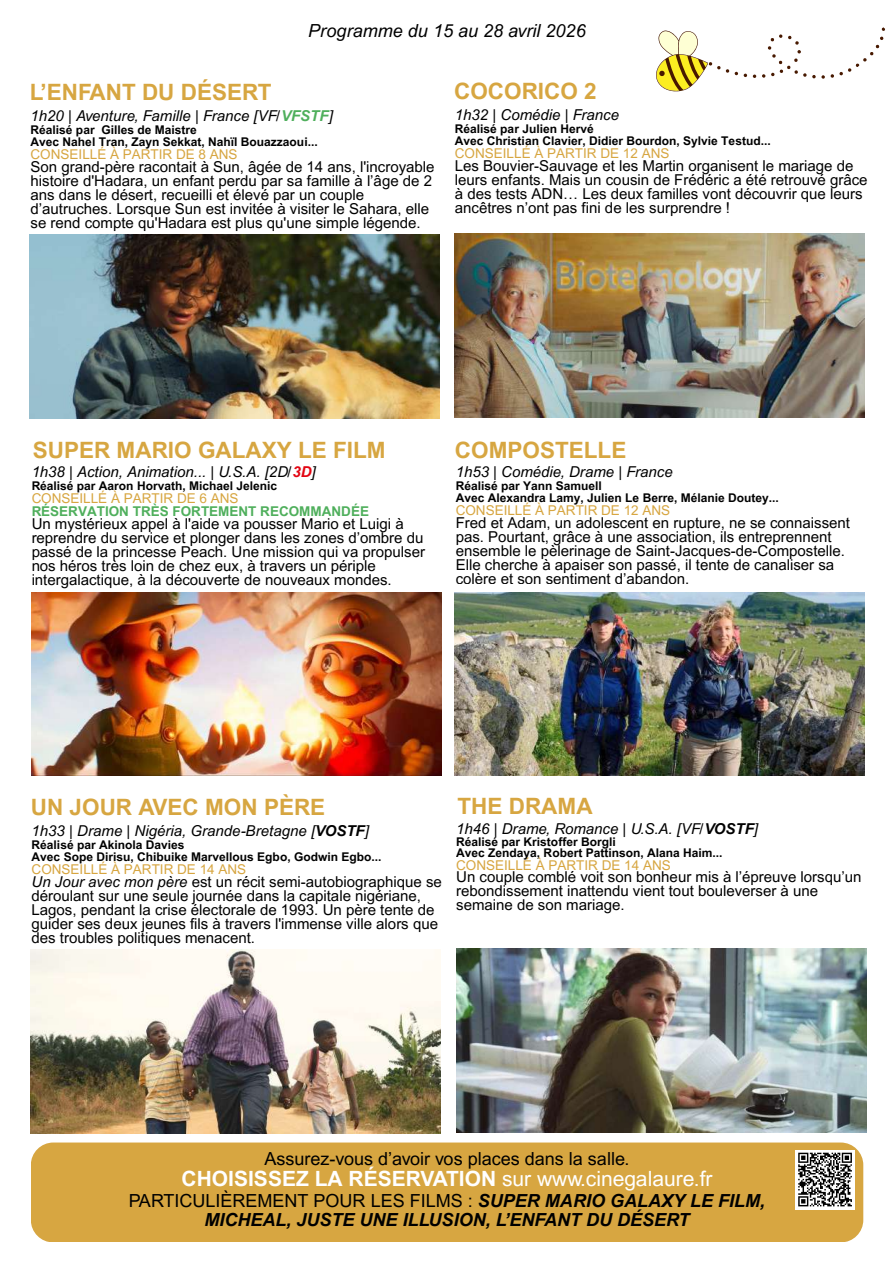
<style>
.page{position:relative;width:894px;height:1264px;background:#fff}
.page>*{position:absolute;margin:0;border:0;box-sizing:border-box;transform-origin:0 0}
.t1{font:700 22.5px "Arial MT Pro";color:#d7a641}
.t2{font:700 21px "Arial MT Pro";color:#fff}
.t3{font:italic 700 18px/19.2px "Arial MT Pro";color:#000;text-align:center}
.t4{font:18px "Arial MT Pro";color:#000}
.t5{font:italic 18px "Arial MT Pro";color:#000}
.t6{font:15px/14px "Arial MT Pro";color:#000}
.t7{font:italic 15px "Arial MT Pro";color:#000}
.t8{font:13.5px "Arial MT Pro";color:#d7a641}
.t9{font:700 13.5px "Arial MT Pro";color:#4faf5c}
.t10{font:700 12px/12px "Arial MT Pro";color:#000}
.s1{font-weight:700;color:#4faf5c}
.s2{font-weight:700;color:#e30613}
.s3{font-weight:700}
.s4{font-style:italic}
.s5{font-weight:400}
.s6{font-weight:400;font-style:normal}
</style>
<div class="page">
<div style="left:31px;top:1142px;width:832px;height:100px;background:#d7a641"></div>
<div style="left:795px;top:1149px;width:59px;height:60px;background:#fff"></div>
<svg style="left:798px;top:1152px;width:54px;height:55px"></svg>
<img style="left:30px;top:234px;width:409px;height:184px">
<img style="left:454px;top:234px;width:409px;height:183px">
<img style="left:31px;top:592px;width:410px;height:183px">
<img style="left:455px;top:592px;width:409px;height:183px">
<img style="left:31px;top:949px;width:409px;height:183px">
<img style="left:456px;top:948px;width:409px;height:184px">
<svg style="left:656px;top:27px;width:229px;height:65px"></svg>
<p class="t5" style="left:308px;top:24px;width:279px">Programme du 15 au 28 avril 2026</p>
<h1 class="t1" style="left:30px;top:84px;width:243px">L’ENFANT DU DÉSERT</h1>
<h1 class="t1" style="left:454px;top:83px;width:144px">COCORICO 2</h1>
<p class="t7" style="left:31px;top:110px;width:304px">1h20 | Aventure, Famille | France [VF/<span class="s1">VFSTF</span>]</p>
<p class="t10" style="left:31px;top:125px;width:288px">Réalisé par Gilles de Maistre<br>Avec Nahel Tran, Zayn Sekkat, Nahïl Bouazzaoui...</p>
<p class="t8" style="left:31px;top:149px;width:208px">CONSEILLÉ À PARTIR DE 8 ANS</p>
<p class="t6" style="left:31px;top:162px;width:405px">Son grand-père racontait à Sun, âgée de 14 ans, l'incroyable histoire d'Hadara, un enfant perdu par sa famille à l’âge de 2 ans dans le désert, recueilli et élevé par un couple d’autruches. Lorsque Sun est invitée à visiter le Sahara, elle se rend compte qu'Hadara est plus qu'une simple légende.</p>
<p class="t7" style="left:455px;top:109px;width:166px">1h32 | Comédie | France</p>
<p class="t10" style="left:455px;top:124px;width:317px">Réalisé par Julien Hervé<br>Avec Christian Clavier, Didier Bourdon, Sylvie Testud...</p>
<p class="t8" style="left:455px;top:148px;width:216px">CONSEILLÉ À PARTIR DE 12 ANS</p>
<p class="t6" style="left:455px;top:161px;width:414px">Les Bouvier-Sauvage et les Martin organisent le mariage de leurs enfants. Mais un cousin de Frédéric a été retrouvé grâce à des tests ADN… Les deux familles vont découvrir que leurs ancêtres n’ont pas fini de les surprendre !</p>
<h1 class="t1" style="left:33px;top:441px;width:354px">SUPER MARIO GALAXY LE FILM</h1>
<p class="t7" style="left:31px;top:466px;width:285px">1h38 | Action, Animation... | U.S.A. [2D/<span class="s2">3D</span>]</p>
<p class="t10" style="left:31px;top:481px;width:247px">Réalisé par Aaron Horvath, Michael Jelenic</p>
<p class="t8" style="left:31px;top:493px;width:208px">CONSEILLÉ À PARTIR DE 6 ANS</p>
<p class="t9" style="left:31px;top:506px;width:339px">RÉSERVATION TRÈS FORTEMENT RECOMMANDÉE</p>
<p class="t6" style="left:31px;top:519px;width:395px">Un mystérieux appel à l'aide va pousser Mario et Luigi à reprendre du service et plonger dans les zones d’ombre du passé de la princesse Peach. Une mission qui va propulser nos héros très loin de chez eux, à travers un périple intergalactique, à la découverte de nouveaux mondes.</p>
<h1 class="t1" style="left:455px;top:441px;width:173px">COMPOSTELLE</h1>
<p class="t7" style="left:455px;top:466px;width:218px">1h53 | Comédie, Drame | France</p>
<p class="t10" style="left:455px;top:481px;width:324px">Réalisé par Yann Samuell<br>Avec Alexandra Lamy, Julien Le Berre, Mélanie Doutey...</p>
<p class="t8" style="left:455px;top:505px;width:216px">CONSEILLÉ À PARTIR DE 12 ANS</p>
<p class="t6" style="left:455px;top:517px;width:396px">Fred et Adam, un adolescent en rupture, ne se connaissent pas. Pourtant, grâce à une association, ils entreprennent ensemble le pèlerinage de Saint-Jacques-de-Compostelle.<br>Elle cherche à apaiser son passé, il tente de canaliser sa colère et son sentiment d’abandon.</p>
<h1 class="t1" style="left:31px;top:798px;width:296px">UN JOUR AVEC MON PÈRE</h1>
<p class="t7" style="left:32px;top:825px;width:338px">1h33 | Drame | Nigéria, Grande-Bretagne [<span class="s3">VOSTF</span>]</p>
<p class="t10" style="left:32px;top:840px;width:351px">Réalisé par Akinola Davies<br>Avec Sope Dirisu, Chibuike Marvellous Egbo, Godwin Egbo...</p>
<p class="t8" style="left:32px;top:864px;width:216px">CONSEILLÉ À PARTIR DE 14 ANS</p>
<p class="t6" style="left:32px;top:876px;width:411px"><span class="s4">Un Jour avec mon père</span> est un récit semi-autobiographique se déroulant sur une seule journée dans la capitale nigériane, Lagos, pendant la crise électorale de 1993. Un père tente de guider ses deux jeunes fils à travers l'immense ville alors que des troubles politiques menacent.</p>
<h1 class="t1" style="left:457px;top:798px;width:137px">THE DRAMA</h1>
<p class="t7" style="left:456px;top:823px;width:303px">1h46 | Drame, Romance | U.S.A. [VF/<span class="s3">VOSTF</span>]</p>
<p class="t10" style="left:456px;top:838px;width:268px;line-height:10.9px">Réalisé par Kristoffer Borgli<br>Avec Zendaya, Robert Pattinson, Alana Haim...</p>
<p class="t8" style="left:456px;top:860px;width:216px">CONSEILLÉ À PARTIR DE 14 ANS</p>
<p class="t6" style="left:456px;top:872px;width:406px">Un couple comblé voit son bonheur mis à l’épreuve lorsqu’un rebondissement inattendu vient tout bouleverser à une semaine de son mariage.</p>
<p class="t4" style="left:264px;top:1151px;width:366px">Assurez-vous d’avoir vos places dans la salle.</p>
<h2 class="t2" style="left:181px;top:1171px;width:532px">CHOISISSEZ LA RÉSERVATION <span class="s5">sur www.cinegalaure.fr</span></h2>
<p class="t3" style="left:129px;top:1192px;width:637px"><span class="s6">PARTICULIÈREMENT POUR LES FILMS :</span> SUPER MARIO GALAXY LE FILM,<br>MICHEAL, JUSTE UNE ILLUSION, L’ENFANT DU DÉSERT</p>
</div>
